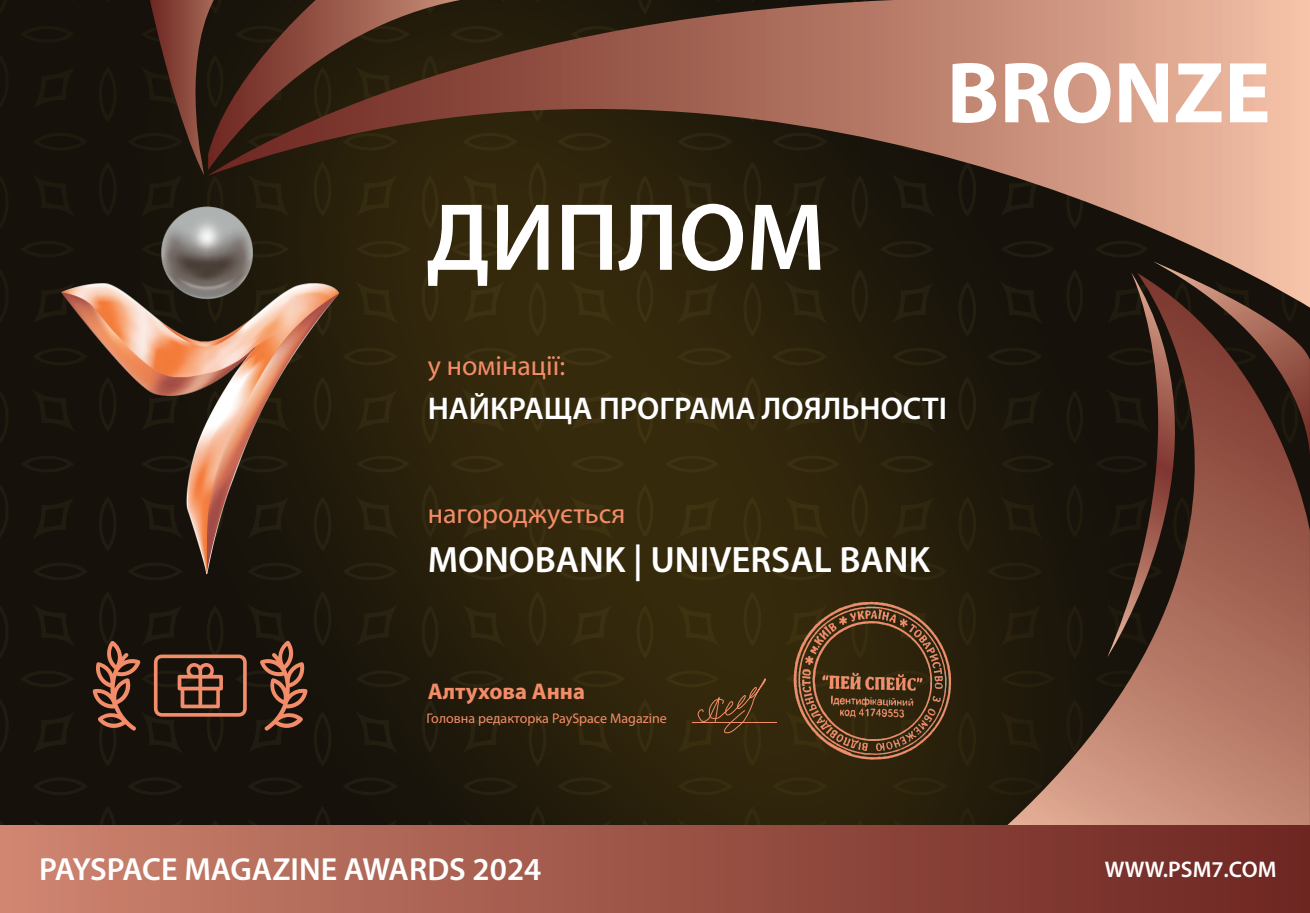
<style>
.page{position:relative;width:1310px;height:913px;background:#fff}
.page>*{position:absolute;margin:0;border:0;box-sizing:border-box;transform-origin:0 0}
.t1{font:600 96.25px "Myriad Pro";color:#fff}
.t2{font:600 36.75px "Myriad Pro";color:#fff}
.t3{font:600 32.02px "Myriad Pro";color:#fff}
.t4{font:600 31.5px "Myriad Pro";color:#fff}
.t5{font:28px "Myriad Pro";color:#f28c69}
.t6{font:700 22.75px "Myriad Pro";color:#f38d69}
.t7{font:600 22.57px "Myriad Pro";color:#fff}
.t8{font:14px "Myriad Pro";color:#f38d69}
</style>
<div class="page">
<svg style="left:33px;top:67px;width:15px;height:42px"></svg>
<svg style="left:32px;top:712px;width:16px;height:41px"></svg>
<svg style="left:32px;top:818px;width:16px;height:8px"></svg>
<svg style="left:32px;top:0;width:16px;height:3px"></svg>
<svg style="left:33px;top:773px;width:15px;height:26px"></svg>
<svg style="left:0;top:820px;width:13px;height:6px"></svg>
<svg style="left:0;top:651px;width:12px;height:8px"></svg>
<svg style="left:0;top:0;width:13px;height:14px"></svg>
<svg style="left:0;top:699px;width:12px;height:54px"></svg>
<svg style="left:0;top:54px;width:12px;height:54px"></svg>
<svg style="left:20px;top:666px;width:28px;height:24px"></svg>
<svg style="left:20px;top:23px;width:28px;height:24px"></svg>
<img style="left:48px;top:0;width:945px;height:826px">
<svg style="left:665px;top:667px;width:101px;height:99px;background:#3a2c0f"></svg>
<hr style="left:692px;top:722px;width:85px;height:1px;background:#f38d69">
<svg style="left:430px;top:0;width:880px;height:308px;background:#6a4c39"></svg>
<svg style="left:993px;top:273px;width:317px;height:553px;background:#674738"></svg>
<svg style="left:1107px;top:477px;width:135px;height:180px;background:#664034"></svg>
<svg style="left:1094px;top:237px;width:216px;height:240px;background:#51342a"></svg>
<svg style="left:128px;top:0;width:389px;height:229px;background:#472b1c"></svg>
<div style="left:0;top:826px;width:1310px;height:87px;background:linear-gradient(to right,#cd846f,#6c2520)"></div>
<img style="left:0;top:118px;width:430px;height:533px">
<img style="left:772px;top:549px;width:207px;height:282px">
<svg style="left:892px;top:54px;width:375px;height:100px"></svg>
<svg style="left:93px;top:591px;width:243px;height:175px;background:#302116"></svg>
<h1 class="t1" style="left:426px;top:176px;width:401px">ДИПЛОМ</h1>
<h3 class="t5" style="left:428px;top:348px;width:139px">у номінації:</h3>
<h3 class="t4" style="left:428px;top:389px;width:521px">НАЙКРАЩА ПРОГРАМА ЛОЯЛЬНОСТІ</h3>
<h3 class="t5" style="left:428px;top:496px;width:199px">нагороджується</h3>
<h2 class="t2" style="left:428px;top:536px;width:504px">MONOBANK | UNIVERSAL BANK</h2>
<h3 class="t6" style="left:428px;top:676px;width:159px">Алтухова Анна</h3>
<p class="t8" style="left:426px;top:709px;width:242px">Головна редакторка PaySpace Magazine</p>
<h3 class="t3" style="left:39px;top:848px;width:504px">PAYSPACE MAGAZINE AWARDS 2024</h3>
<h3 class="t7" style="left:1105px;top:855px;width:173px">WWW.PSM7.COM</h3>
</div>
